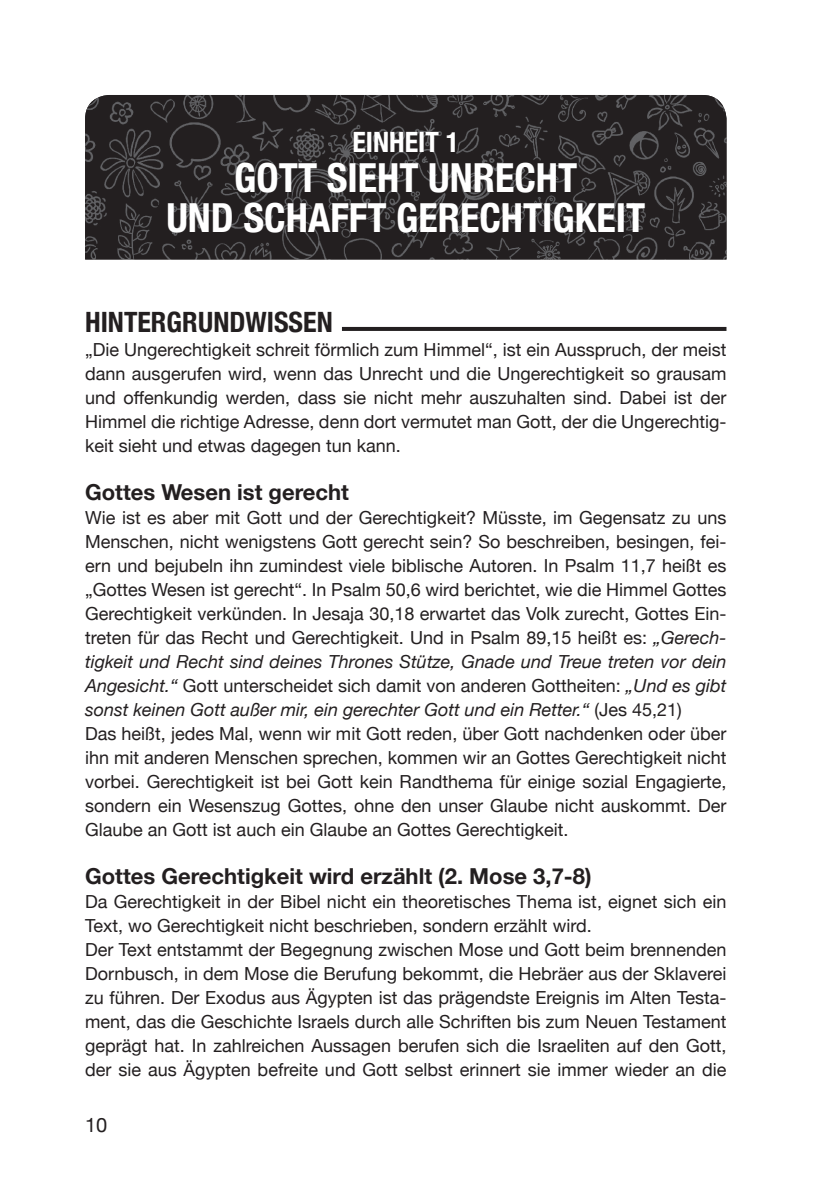
<style>
.page{position:relative;width:840px;height:1191px;background:#fff}
.page>*{position:absolute;margin:0;border:0;box-sizing:border-box;transform-origin:0 0}
.t1{font:700 condensed 40px/40px "Helvetica Neue";color:#fff;text-align:center}
.t2{font:700 condensed 28px "Helvetica Neue";color:#231f20}
.t3{font:700 condensed 28px "Helvetica Neue";color:#fff}
.t4{font:700 22px "Helvetica Neue";color:#231f20}
.t5{font:20px "Helvetica Neue";color:#231f20}
.t6{font:18px/24px "Helvetica Neue";color:#231f20}
.s1{font-style:italic}
</style>
<div class="page">
<img style="left:85px;top:95px;width:641px;height:164px">
<svg style="left:342px;top:327px;width:384px;height:4px;fill:#231f20"></svg>
<h2 class="t3" style="left:352px;top:118px;width:108px">EINHEIT 1</h2>
<h1 class="t1" style="left:166px;top:155px;width:480px">GOTT SIEHT UNRECHT<br>UND SCHAFFT GERECHTIGKEIT</h1>
<h2 class="t2" style="left:85px;top:298px;width:249px">HINTERGRUNDWISSEN</h2>
<p class="t6" style="left:85px;top:338px;width:642px;text-align:justify">„Die Ungerechtigkeit schreit förmlich zum Himmel“, ist ein Ausspruch, der meist dann ausgerufen wird, wenn das Unrecht und die Ungerechtigkeit so grausam und offenkundig werden, dass sie nicht mehr auszuhalten sind. Dabei ist der Himmel die richtige Adresse, denn dort vermutet man Gott, der die Ungerechtig&shy;keit sieht und etwas dagegen tun kann.</p>
<p class="t4" style="left:85px;top:475px;width:265px">Gottes Wesen ist gerecht</p>
<p class="t6" style="left:85px;top:506px;width:642px">Wie ist es aber mit Gott und der Gerechtigkeit? Müsste, im Gegensatz zu uns Menschen, nicht wenigstens Gott gerecht sein? So beschreiben, besingen, fei&shy;ern und bejubeln ihn zumindest viele biblische Autoren. In Psalm 11,7 heißt es „Gottes Wesen ist gerecht“. In Psalm 50,6 wird berichtet, wie die Himmel Gottes Gerechtigkeit verkünden. In Jesaja 30,18 erwartet das Volk zurecht, Gottes Ein&shy;treten für das Recht und Gerechtigkeit. Und in Psalm 89,15 heißt es: <span class="s1">„Gerech&shy;tigkeit und Recht sind deines Thrones Stütze, Gnade und Treue treten vor dein Angesicht.“</span> Gott unterscheidet sich damit von anderen Gottheiten: <span class="s1">„Und es gibt sonst keinen Gott außer mir, ein gerechter Gott und ein Retter.“</span> (Jes 45,21)<br>Das heißt, jedes Mal, wenn wir mit Gott reden, über Gott nachdenken oder über ihn mit anderen Menschen sprechen, kommen wir an Gottes Gerechtigkeit nicht vorbei. Gerechtigkeit ist bei Gott kein Randthema für einige sozial Engagierte, sondern ein Wesenszug Gottes, ohne den unser Glaube nicht auskommt. Der Glaube an Gott ist auch ein Glaube an Gottes Gerechtigkeit.</p>
<p class="t4" style="left:85px;top:859px;width:507px">Gottes Gerechtigkeit wird erzählt (2. Mose 3,7-8)</p>
<p class="t6" style="left:85px;top:890px;width:642px">Da Gerechtigkeit in der Bibel nicht ein theoretisches Thema ist, eignet sich ein Text, wo Gerechtigkeit nicht beschrieben, sondern erzählt wird.<br>Der Text entstammt der Begegnung zwischen Mose und Gott beim brennenden Dornbusch, in dem Mose die Berufung bekommt, die Hebräer aus der Sklaverei zu führen. Der Exodus aus Ägypten ist das prägendste Ereignis im Alten Testa&shy;ment, das die Geschichte Israels durch alle Schriften bis zum Neuen Testament geprägt hat. In zahlreichen Aussagen berufen sich die Israeliten auf den Gott, der sie aus Ägypten befreite und Gott selbst erinnert sie immer wieder an die</p>
<p class="t5" style="left:85px;top:1110px;width:24px">10</p>
</div>
